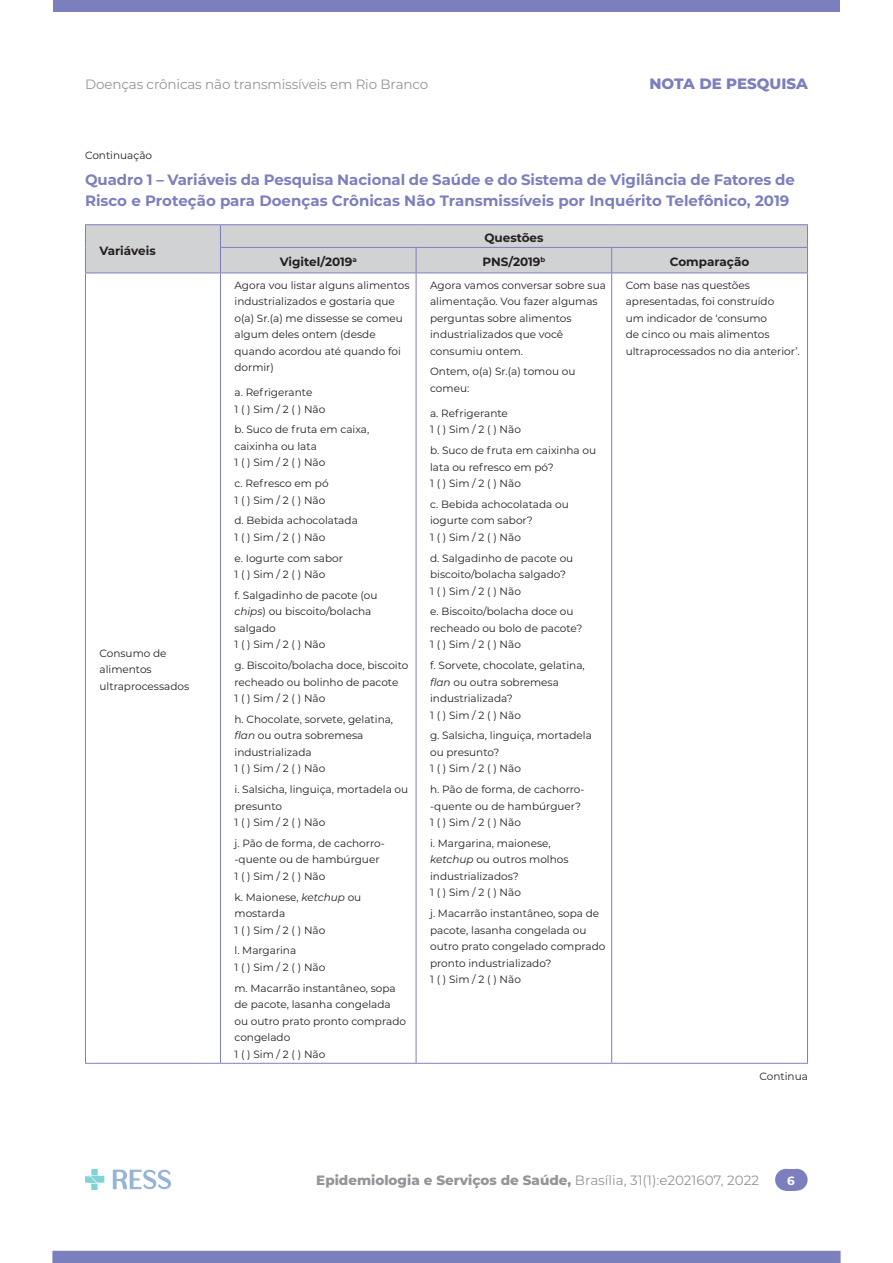
<style>
.page{position:relative;width:893px;height:1263px;background:#fff}
.page>*{position:absolute;margin:0;border:0;box-sizing:border-box;transform-origin:0 0}
.titulo_tab{font:700 15px/21px "Montserrat";letter-spacing:-.005em;color:#7c7fbd}
.t1{font:800 15px "Montserrat";color:#7c7fbd}
.t2{font:800 13.5px "Montserrat";color:#939598}
.t3{font:13.5px "Montserrat";letter-spacing:-.01em;color:#939598}
.texto_tab_cen{font:700 12px "Montserrat";color:#231f20}
.texto_tab_esq{font:700 12px "Montserrat";color:#231f20}
.t4{font:700 12px "Montserrat";color:#fff}
.texto_tab_esq-2{font:10.5px/16.5px "Montserrat";color:#231f20}
.legenda_esq2{font:10.5px "Montserrat";color:#231f20}
.legenda_dir{font:10.5px "Montserrat";color:#231f20}
.s1{font-style:italic}
.s2{font-weight:400}
</style>
<div class="page">
<div style="left:52px;top:1251px;width:789px;height:12px;background:#7c7fbd"></div>
<div style="left:53px;top:0;width:787px;height:11px;background:#7c7fbd"></div>
<img style="left:85px;top:1170px;width:85px;height:20px">
<div style="left:775px;top:1169px;width:22px;height:22px;background:#7c7fbd;border-radius:50%"></div>
<div style="left:786px;top:1169px;width:22px;height:22px;background:#7c7fbd;border-radius:50%"></div>
<div style="left:786px;top:1169px;width:10px;height:22px;background:#7c7fbd"></div>
<hr style="left:85px;top:224px;width:135px;height:1px;background:#7c7fbd">
<hr style="left:220px;top:224px;width:196px;height:1px;background:#7c7fbd">
<hr style="left:416px;top:224px;width:196px;height:1px;background:#7c7fbd">
<hr style="left:612px;top:224px;width:196px;height:1px;background:#7c7fbd">
<div style="left:85px;top:225px;width:723px;height:48px;background:#d1d2d4"></div>
<hr style="left:220px;top:272px;width:196px;height:1px;background:#7c7fbd">
<hr style="left:416px;top:272px;width:196px;height:1px;background:#7c7fbd">
<hr style="left:612px;top:272px;width:196px;height:1px;background:#7c7fbd">
<hr style="left:85px;top:273px;width:1px;height:790px;background:#7c7fbd">
<hr style="left:220px;top:273px;width:1px;height:790px;background:#7c7fbd">
<hr style="left:416px;top:273px;width:1px;height:790px;background:#7c7fbd">
<hr style="left:611px;top:273px;width:1px;height:790px;background:#7c7fbd">
<hr style="left:807px;top:273px;width:1px;height:790px;background:#7c7fbd">
<hr style="left:85px;top:1063px;width:135px;height:1px;background:#7c7fbd">
<hr style="left:220px;top:1063px;width:196px;height:1px;background:#7c7fbd">
<hr style="left:416px;top:1063px;width:196px;height:1px;background:#7c7fbd">
<hr style="left:612px;top:1063px;width:196px;height:1px;background:#7c7fbd">
<p class="t3" style="left:85px;top:75px;width:345px">Doenças crônicas não transmissíveis em Rio Branco</p>
<h1 class="t1" style="left:650px;top:73px;width:160px">NOTA DE PESQUISA</h1>
<p class="legenda_esq2" style="left:85px;top:148px;width:69px">Continuação</p>
<p class="titulo_tab" style="left:85px;top:168px;width:711px">Quadro 1 – Variáveis da Pesquisa Nacional de Saúde e do Sistema de Vigilância de Fatores de<br>Risco e Proteção para Doenças Crônicas Não Transmissíveis por Inquérito Telefônico, 2019</p>
<p class="texto_tab_esq" style="left:99px;top:242px;width:58px">Variáveis</p>
<p class="texto_tab_cen" style="left:484px;top:229px;width:61px">Questões</p>
<p class="texto_tab_cen" style="left:280px;top:253px;width:79px">Vigitel/2019<sup>a</sup></p>
<p class="texto_tab_cen" style="left:482px;top:253px;width:65px">PNS/2019<sup>b</sup></p>
<p class="texto_tab_cen" style="left:670px;top:253px;width:81px">Comparação</p>
<p class="texto_tab_esq-2" style="left:99px;top:644px;width:91px">Consumo de alimentos ultraprocessados</p>
<p class="texto_tab_esq-2" style="left:234px;top:276px;width:176px">Agora vou listar alguns alimentos industrializados e gostaria que o(a) Sr.(a) me dissesse se comeu algum deles ontem (desde quando acordou até quando foi dormir)</p>
<p class="texto_tab_esq-2" style="left:234px;top:384px;width:79px">a. Refrigerante</p>
<p class="texto_tab_esq-2" style="left:234px;top:400px;width:92px">1 ( ) Sim / 2 ( ) Não</p>
<p class="texto_tab_esq-2" style="left:234px;top:421px;width:136px">b. Suco de fruta em caixa, caixinha ou lata</p>
<p class="texto_tab_esq-2" style="left:234px;top:454px;width:92px">1 ( ) Sim / 2 ( ) Não</p>
<p class="texto_tab_esq-2" style="left:234px;top:475px;width:96px">c. Refresco em pó</p>
<p class="texto_tab_esq-2" style="left:234px;top:491px;width:92px">1 ( ) Sim / 2 ( ) Não</p>
<p class="texto_tab_esq-2" style="left:234px;top:512px;width:125px">d. Bebida achocolatada</p>
<p class="texto_tab_esq-2" style="left:234px;top:529px;width:92px">1 ( ) Sim / 2 ( ) Não</p>
<p class="texto_tab_esq-2" style="left:234px;top:549px;width:110px">e. Iogurte com sabor</p>
<p class="texto_tab_esq-2" style="left:234px;top:566px;width:92px">1 ( ) Sim / 2 ( ) Não</p>
<p class="texto_tab_esq-2" style="left:234px;top:587px;width:145px">f. Salgadinho de pacote (ou <span class="s1">chips</span>) ou biscoito/bolacha salgado</p>
<p class="texto_tab_esq-2" style="left:234px;top:636px;width:92px">1 ( ) Sim / 2 ( ) Não</p>
<p class="texto_tab_esq-2" style="left:234px;top:657px;width:175px">g. Biscoito/bolacha doce, biscoito recheado ou bolinho de pacote</p>
<p class="texto_tab_esq-2" style="left:234px;top:690px;width:92px">1 ( ) Sim / 2 ( ) Não</p>
<p class="texto_tab_esq-2" style="left:234px;top:711px;width:160px">h. Chocolate, sorvete, gelatina, <span class="s1">flan</span> ou outra sobremesa industrializada</p>
<p class="texto_tab_esq-2" style="left:234px;top:760px;width:92px">1 ( ) Sim / 2 ( ) Não</p>
<p class="texto_tab_esq-2" style="left:234px;top:781px;width:175px">i. Salsicha, linguiça, mortadela ou presunto</p>
<p class="texto_tab_esq-2" style="left:234px;top:814px;width:92px">1 ( ) Sim / 2 ( ) Não</p>
<p class="texto_tab_esq-2" style="left:234px;top:835px;width:152px">j. Pão de forma, de cachorro--quente ou de hambúrguer</p>
<p class="texto_tab_esq-2" style="left:234px;top:868px;width:92px">1 ( ) Sim / 2 ( ) Não</p>
<p class="texto_tab_esq-2" style="left:234px;top:888px;width:128px">k. Maionese, <span class="s1">ketchup</span> ou mostarda</p>
<p class="texto_tab_esq-2" style="left:234px;top:921px;width:92px">1 ( ) Sim / 2 ( ) Não</p>
<p class="texto_tab_esq-2" style="left:234px;top:942px;width:63px">l. Margarina</p>
<p class="texto_tab_esq-2" style="left:234px;top:959px;width:92px">1 ( ) Sim / 2 ( ) Não</p>
<p class="texto_tab_esq-2" style="left:234px;top:979px;width:173px">m. Macarrão instantâneo, sopa de pacote, lasanha congelada ou outro prato pronto comprado congelado</p>
<p class="texto_tab_esq-2" style="left:234px;top:1045px;width:92px">1 ( ) Sim / 2 ( ) Não</p>
<p class="texto_tab_esq-2" style="left:430px;top:276px;width:177px">Agora vamos conversar sobre sua alimentação. Vou fazer algumas perguntas sobre alimentos industrializados que você consumiu ontem.</p>
<p class="texto_tab_esq-2" style="left:430px;top:363px;width:147px">Ontem, o(a) Sr.(a) tomou ou comeu:</p>
<p class="texto_tab_esq-2" style="left:430px;top:405px;width:79px">a. Refrigerante</p>
<p class="texto_tab_esq-2" style="left:430px;top:421px;width:92px">1 ( ) Sim / 2 ( ) Não</p>
<p class="texto_tab_esq-2" style="left:430px;top:442px;width:168px">b. Suco de fruta em caixinha ou lata ou refresco em pó?</p>
<p class="texto_tab_esq-2" style="left:430px;top:475px;width:92px">1 ( ) Sim / 2 ( ) Não</p>
<p class="texto_tab_esq-2" style="left:430px;top:496px;width:140px">c. Bebida achocolatada ou iogurte com sabor?</p>
<p class="texto_tab_esq-2" style="left:430px;top:529px;width:92px">1 ( ) Sim / 2 ( ) Não</p>
<p class="texto_tab_esq-2" style="left:430px;top:549px;width:145px">d. Salgadinho de pacote ou biscoito/bolacha salgado?</p>
<p class="texto_tab_esq-2" style="left:430px;top:582px;width:92px">1 ( ) Sim / 2 ( ) Não</p>
<p class="texto_tab_esq-2" style="left:430px;top:603px;width:154px">e. Biscoito/bolacha doce ou recheado ou bolo de pacote?</p>
<p class="texto_tab_esq-2" style="left:430px;top:636px;width:92px">1 ( ) Sim / 2 ( ) Não</p>
<p class="texto_tab_esq-2" style="left:430px;top:657px;width:156px">f. Sorvete, chocolate, gelatina, <span class="s1">flan</span> ou outra sobremesa industrializada?</p>
<p class="texto_tab_esq-2" style="left:430px;top:706px;width:92px">1 ( ) Sim / 2 ( ) Não</p>
<p class="texto_tab_esq-2" style="left:430px;top:727px;width:163px">g. Salsicha, linguiça, mortadela ou presunto?</p>
<p class="texto_tab_esq-2" style="left:430px;top:760px;width:92px">1 ( ) Sim / 2 ( ) Não</p>
<p class="texto_tab_esq-2" style="left:430px;top:781px;width:156px">h. Pão de forma, de cachorro--quente ou de hambúrguer?</p>
<p class="texto_tab_esq-2" style="left:430px;top:814px;width:92px">1 ( ) Sim / 2 ( ) Não</p>
<p class="texto_tab_esq-2" style="left:430px;top:835px;width:140px">i. Margarina, maionese, <span class="s1">ketchup</span> ou outros molhos industrializados?</p>
<p class="texto_tab_esq-2" style="left:430px;top:884px;width:92px">1 ( ) Sim / 2 ( ) Não</p>
<p class="texto_tab_esq-2" style="left:430px;top:905px;width:177px">j. Macarrão instantâneo, sopa de pacote, lasanha congelada ou outro prato congelado comprado pronto industrializado?</p>
<p class="texto_tab_esq-2" style="left:430px;top:971px;width:92px">1 ( ) Sim / 2 ( ) Não</p>
<p class="texto_tab_esq-2" style="left:626px;top:276px;width:175px">Com base nas questões apresentadas, foi construído<br>um indicador de ‘consumo<br>de cinco ou mais alimentos ultraprocessados no dia anterior’.</p>
<p class="legenda_dir" style="left:759px;top:1069px;width:50px">Continua</p>
<p class="t2" style="left:316px;top:1170px;width:444px">Epidemiologia e Serviços de Saúde, <span class="s2">Brasília, 31(1):e2021607, 2022</span></p>
<p class="t4" style="left:787px;top:1172px;width:9px">6</p>
</div>
